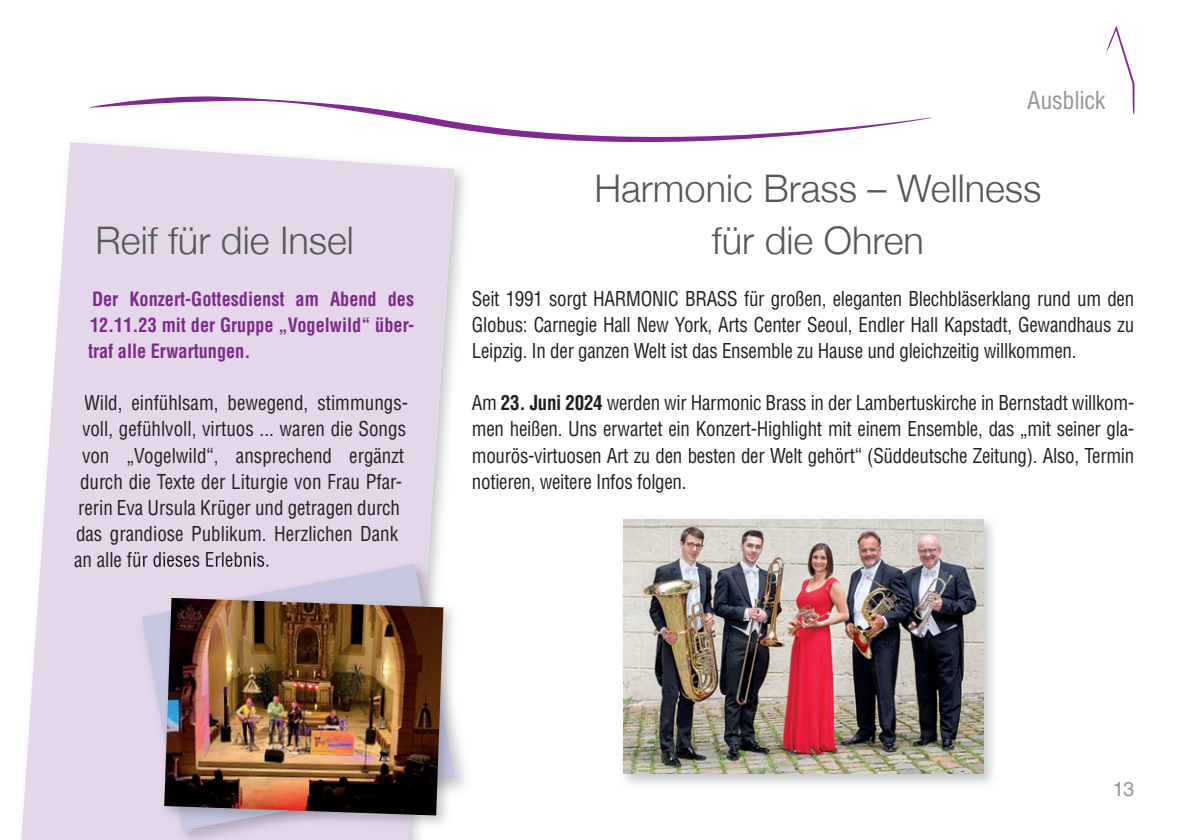
<style>
.page{position:relative;width:1191px;height:840px;background:#fff}
.page>*{position:absolute;margin:0;border:0;box-sizing:border-box;transform-origin:0 0}
.t1{font:300 38px/52px "Helvetica Neue";color:#57585a;text-align:center}
.t2{font:condensed 24px "Helvetica LT Std";letter-spacing:-.01em;color:#939598}
.t3{font:condensed 20px/26px "Helvetica LT Std";color:#231f20;text-align:justify;scale:.95 1}
.t4{font:20px "Helvetica LT Std";color:#939598}
.t5{font:700 condensed 19.2px/26px "Helvetica LT Std";color:#7f298e;text-align:justify;scale:.95 1}
.s1{font-weight:700}
</style>
<div class="page">
<svg style="left:90px;top:96px;width:841px;height:46px"></svg>
<svg style="left:1105px;top:26px;width:29px;height:88px"></svg>
<img style="left:90px;top:137px;width:381px;height:69px">
<div style="left:69px;top:142px;width:385px;height:697px;background:#e3d7e9"></div>
<svg style="left:379px;top:179px;width:75px;height:380px;background:#e4dae9"></svg>
<img style="left:428px;top:559px;width:38px;height:280px">
<img style="left:137px;top:559px;width:242px;height:280px">
<img style="left:137px;top:559px;width:131px;height:7px">
<img style="left:379px;top:559px;width:49px;height:280px">
<svg style="left:141px;top:563px;width:314px;height:266px;background:#dad1e4"></svg>
<svg style="left:21px;top:156px;width:80px;height:683px;fill:#e3d7e9"></svg>
<img style="left:623px;top:519px;width:370px;height:266px">
<img style="left:624px;top:519px;width:359px;height:254px">
<img style="left:425px;top:592px;width:33px;height:238px">
<img style="left:159px;top:592px;width:296px;height:237px">
<img style="left:164px;top:597px;width:279px;height:218px">
<h1 class="t1" style="left:96px;top:212px;width:260px">Reif für die Insel</h1>
<p class="t5" style="left:88px;top:286px;width:345px">Der Konzert-Gottesdienst am Abend des 12.11.23 mit der Gruppe „Vogelwild“ über&shy;traf alle Erwartungen.</p>
<p class="t3" style="left:84px;top:390px;width:343px">Wild, einfühlsam, bewegend, stimmungs-</p>
<p class="t3" style="left:82px;top:416px;width:343px">voll, gefühlvoll, virtuos ... waren die Songs</p>
<p class="t3" style="left:82px;top:442px;width:340px">von „Vogelwild“, ansprechend ergänzt</p>
<p class="t3" style="left:80px;top:468px;width:340px">durch die Texte der Liturgie von Frau Pfar-</p>
<p class="t3" style="left:78px;top:494px;width:340px">rerin Eva Ursula Krüger und getragen durch</p>
<p class="t3" style="left:76px;top:520px;width:340px">das grandiose Publikum. Herzlichen Dank</p>
<p class="t3" style="left:74px;top:546px;width:208px">an alle für dieses Erlebnis.</p>
<p class="t2" style="left:1027px;top:85px;width:80px">Ausblick</p>
<h1 class="t1" style="left:594px;top:160px;width:448px">Harmonic Brass – Wellness für die Ohren</h1>
<p class="t3" style="left:472px;top:286px;width:699px">Seit 1991 sorgt HARMONIC BRASS für großen, eleganten Blechbläserklang rund um den Globus: Carnegie Hall New York, Arts Center Seoul, Endler Hall Kapstadt, Gewandhaus zu Leipzig. In der ganzen Welt ist das Ensemble zu Hause und gleichzeitig willkommen.</p>
<p class="t3" style="left:472px;top:390px;width:699px">Am <span class="s1">23. Juni 2024</span> werden wir Harmonic Brass in der Lambertuskirche in Bernstadt willkom&shy;men heißen. Uns erwartet ein Konzert-Highlight mit einem Ensemble, das „mit seiner gla&shy;mourös-virtuosen Art zu den besten der Welt gehört“ (Süddeutsche Zeitung). Also, Termin notieren, weitere Infos folgen.</p>
<p class="t4" style="left:1112px;top:777px;width:23px">13</p>
</div>
